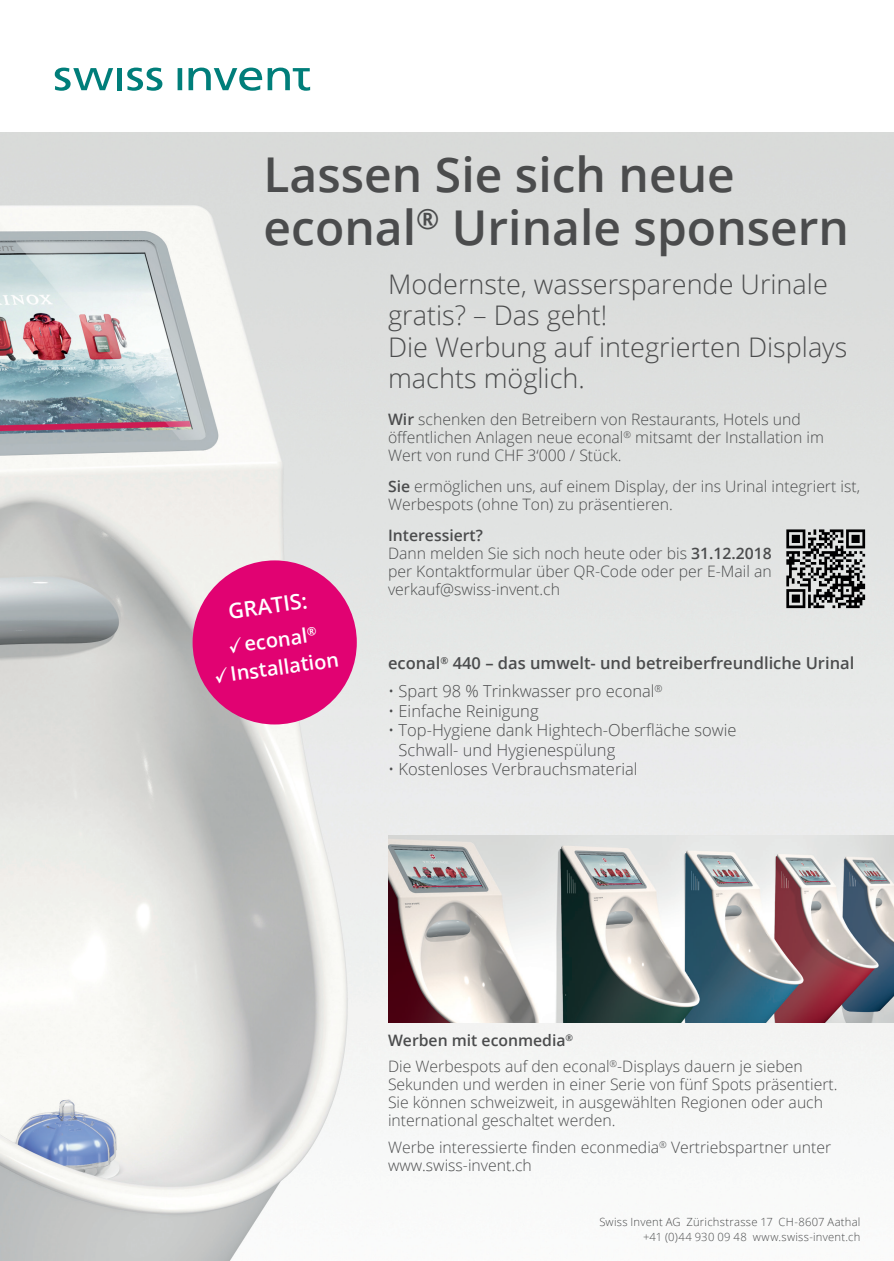
<style>
.page{position:relative;width:894px;height:1261px;background:#fff}
.page>*{position:absolute;margin:0;border:0;box-sizing:border-box;transform-origin:0 0}
.t1{font:600 48px/52.5px "Open Sans";color:#4b4c4d}
.t2{font:300 27px/31.5px "Open Sans";color:#4b4c4d}
.t3{font:600 21.3px "Open Sans";color:#fff}
.t4{font:600 19.95px "Open Sans";color:#fff}
.t5{font:300 16.5px/19.5px "Open Sans";color:#4b4c4d}
.t6{font:600 16.5px "Open Sans";color:#4b4c4d}
.t7{font:300 15.75px/18px "Open Sans";color:#4b4c4d}
.t8{font:300 11.25px/15px "Open Sans";letter-spacing:.02em;color:#4b4c4d;text-align:right}
.s1{font-weight:600}
</style>
<div class="page">
<img style="left:0;top:133px;width:893px;height:1128px">
<div style="left:177px;top:68px;width:5px;height:22px;background:#007e7a"></div>
<svg style="left:188px;top:68px;width:122px;height:23px"></svg>
<svg style="left:55px;top:68px;width:58px;height:23px"></svg>
<div style="left:117px;top:68px;width:5px;height:22px;background:#007e7a"></div>
<svg style="left:127px;top:68px;width:35px;height:23px"></svg>
<img style="left:388px;top:835px;width:505px;height:187px">
<svg style="left:786px;top:529px;width:78px;height:79px;background:#6e6f6f"></svg>
<div style="left:192px;top:560px;width:164px;height:164px;background:#e10272;border-radius:50%"></div>
<h1 class="t1" style="left:263px;top:148px;width:587px">Lassen Sie sich neue econal<sup>®</sup> Urinale sponsern</h1>
<h2 class="t2" style="left:388px;top:268px;width:460px">Modernste, wassersparende Urinale gratis? – Das geht!<br>Die Werbung auf integrierten Displays machts möglich.</h2>
<p class="t7" style="left:388px;top:410px;width:437px"><span class="s1">Wir</span> schenken den Betreibern von Restaurants, Hotels und öffentlichen Anlagen neue econal<sup>®</sup> mitsamt der Installation im<br>Wert von rund CHF 3‘000 / Stück.</p>
<p class="t7" style="left:388px;top:477px;width:473px"><span class="s1">Sie</span> ermöglichen uns, auf einem Display, der ins Urinal integriert ist,<br>Werbespots (ohne Ton) zu präsentieren.</p>
<p class="t7" style="left:388px;top:525px;width:385px"><span class="s1">Interessiert?<br></span>Dann melden Sie sich noch heute oder bis <span class="s1">31.12.2018 </span>per Kontaktformular über QR-Code oder per E-Mail an verkauf@swiss-invent.ch</p>
<h3 class="t3" style="left:226px;top:597px;width:81px;rotate:-8deg">GRATIS:</h3>
<p class="t4" style="left:226px;top:633px;width:91px;rotate:-8deg">✓econal<sup>®</sup></p>
<p class="t4" style="left:212px;top:663px;width:127px;rotate:-8deg">✓Installation</p>
<p class="t6" style="left:388px;top:652px;width:467px">econal<sup>®</sup> 440 – das umwelt- und betreiberfreundliche Urinal</p>
<p class="t5" style="left:388px;top:681px;width:276px">• Spart 98 % Trinkwasser pro econal<sup>®</sup></p>
<p class="t5" style="left:388px;top:700px;width:152px">• Einfache Reinigung</p>
<p class="t5" style="left:398px;top:720px;width:339px;text-indent:-10px">• Top-Hygiene dank Hightech-Oberfläche sowie<br>Schwall- und Hygienespülung</p>
<p class="t5" style="left:388px;top:759px;width:251px">• Kostenloses Verbrauchsmaterial</p>
<p class="t7" style="left:388px;top:1026px;width:416px;line-height:26.5px"><span class="s1">Werben mit econmedia</span><sup>®<br></sup>Die Werbespots auf den econal<sup>®</sup>-Displays dauern je sieben</p>
<p class="t7" style="left:388px;top:1075px;width:451px">Sekunden und werden in einer Serie von fünf Spots präsentiert.<br>Sie können schweizweit, in ausgewählten Regionen oder auch international geschaltet werden.</p>
<p class="t7" style="left:388px;top:1138px;width:444px">Werbe interessierte finden econmedia<sup>®</sup> Vertriebspartner unter www.swiss-invent.ch</p>
<p class="t8" style="left:599px;top:1214px;width:262px">Swiss Invent AG Zürichstrasse 17 CH-8607 Aathal +41 (0)44 930 09 48 www.swiss-invent.ch</p>
</div>
